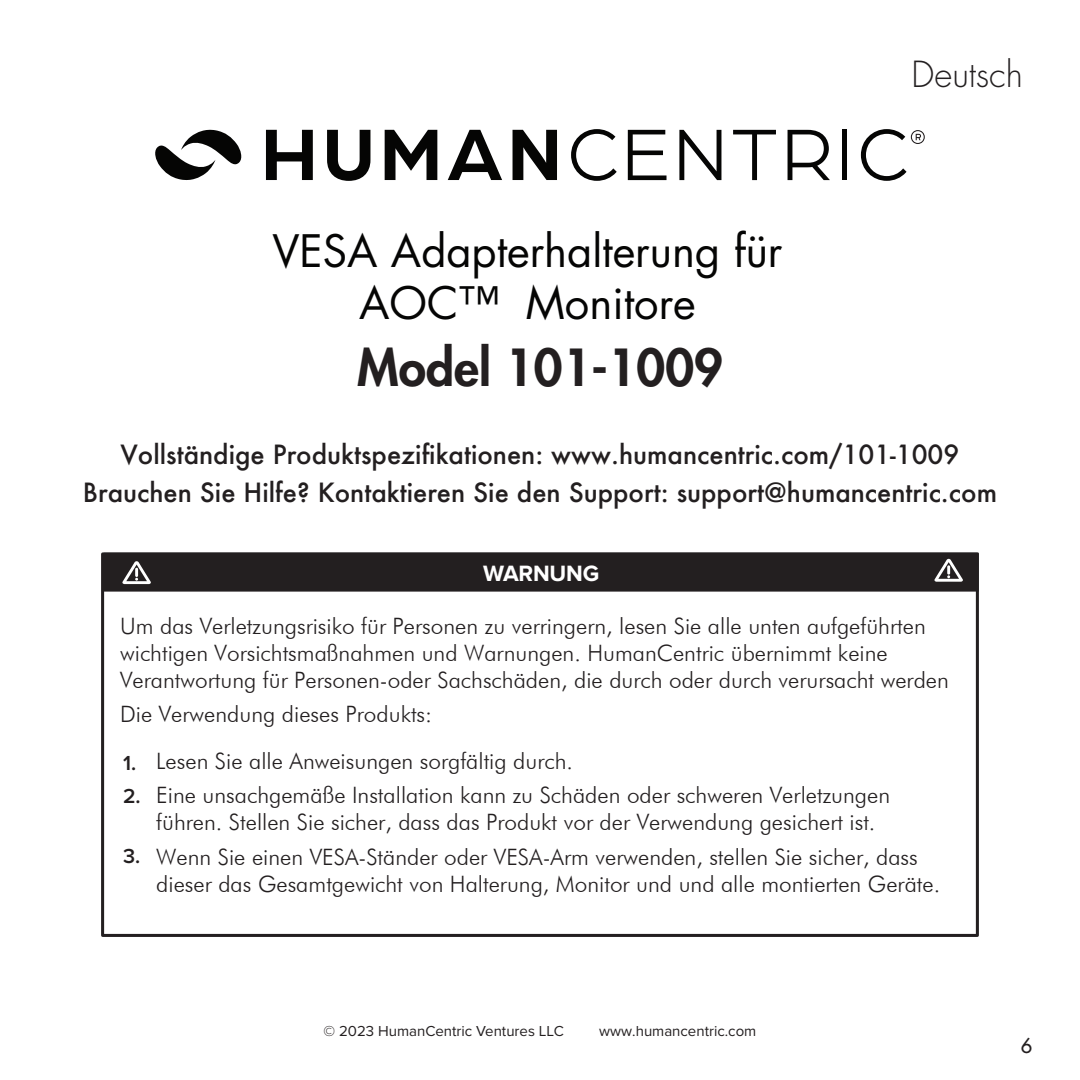
<style>
.page{position:relative;width:1080px;height:1080px;background:#fff}
.page>*{position:absolute;margin:0;border:0;box-sizing:border-box;transform-origin:0 0}
.t1{font:800 49.75px "Futura Std";color:#231f20}
.t2{font:43.5px/52.2px "Futura Std";color:#050504;text-align:center}
.t3{font:300 35px "Futura Std";color:#231f20}
.t4{font:500 25.75px/38px "Futura";color:#231f20;text-align:center}
.t5{font:700 23px "Proxima Nova";letter-spacing:-.01em;color:#fff}
.t6{font:300 22.5px/27px "Futura BT";color:#231f20}
.t7{font:600 21px/33px "Proxima Nova";color:#231f20}
.t8{font:500 20px "Futura Std";color:#231f20}
.t9{font:15px "Proxima Nova";color:#231f20}
</style>
<div class="page">
<svg style="left:266px;top:130px;width:47px;height:50px"></svg>
<svg style="left:327px;top:130px;width:43px;height:51px"></svg>
<svg style="left:385px;top:130px;width:52px;height:50px"></svg>
<svg style="left:448px;top:130px;width:54px;height:50px"></svg>
<svg style="left:513px;top:130px;width:44px;height:50px"></svg>
<svg style="left:571px;top:129px;width:46px;height:52px"></svg>
<svg style="left:628px;top:130px;width:39px;height:50px"></svg>
<svg style="left:679px;top:130px;width:42px;height:50px"></svg>
<svg style="left:733px;top:130px;width:43px;height:50px"></svg>
<svg style="left:788px;top:130px;width:42px;height:50px"></svg>
<div style="left:842px;top:130px;width:5px;height:50px;background:#050504"></div>
<svg style="left:861px;top:129px;width:64px;height:52px"></svg>
<svg style="left:155px;top:129px;width:87px;height:51px"></svg>
<div style="left:104px;top:553px;width:875px;height:39px;background:#231f20;border:3px solid #231f20"></div>
<div style="left:101px;top:552px;width:878px;height:385px;border:3px solid #231f20"></div>
<svg style="left:122px;top:561px;width:29px;height:23px"></svg>
<svg style="left:935px;top:558px;width:28px;height:24px"></svg>
<h2 class="t2" style="left:272px;top:225px;width:512px">VESA Adapterhalterung für<br>AOC™ Monitore</h2>
<h1 class="t1" style="left:357px;top:336px;width:367px">Model 101-1009</h1>
<h3 class="t3" style="left:912px;top:53px;width:113px">Deutsch</h3>
<p class="t4" style="left:83px;top:436px;width:916px">Vollständige Produktspezifikationen: www.humancentric.com/101-1009<br>Brauchen Sie Hilfe? Kontaktieren Sie den Support: support@humancentric.com</p>
<p class="t5" style="left:483px;top:560px;width:118px">WARNUNG</p>
<p class="t6" style="left:120px;top:612px;width:830px">Um das Verletzungsrisiko für Personen zu verringern, lesen Sie alle unten aufgeführten wichtigen Vorsichtsmaßnahmen und Warnungen. HumanCentric übernimmt keine<br>Verantwortung für Personen-oder Sachschäden, die durch oder durch verursacht werden</p>
<p class="t6" style="left:156px;top:691px;width:418px;line-height:46px;text-indent:-36px">Die Verwendung dieses Produkts:<br>Lesen Sie alle Anweisungen sorgfältig durch.</p>
<p class="t6" style="left:156px;top:781px;width:735px">Eine unsachgemäße Installation kann zu Schäden oder schweren Verletzungen führen. Stellen Sie sicher, dass das Produkt vor der Verwendung gesichert ist.</p>
<p class="t6" style="left:156px;top:843px;width:785px">Wenn Sie einen VESA-Ständer oder VESA-Arm verwenden, stellen Sie sicher, dass dieser das Gesamtgewicht von Halterung, Monitor und und alle montierten Geräte.</p>
<p class="t7" style="left:123px;top:746px;width:19px">1.<br>2.</p>
<p class="t7" style="left:123px;top:838px;width:19px">3.</p>
<p class="t9" style="left:324px;top:1019px;width:242px">© 2023 HumanCentric Ventures LLC</p>
<p class="t9" style="left:599px;top:1019px;width:159px">www.humancentric.com</p>
<p class="t8" style="left:1021px;top:1033px;width:13px">6</p>
</div>
